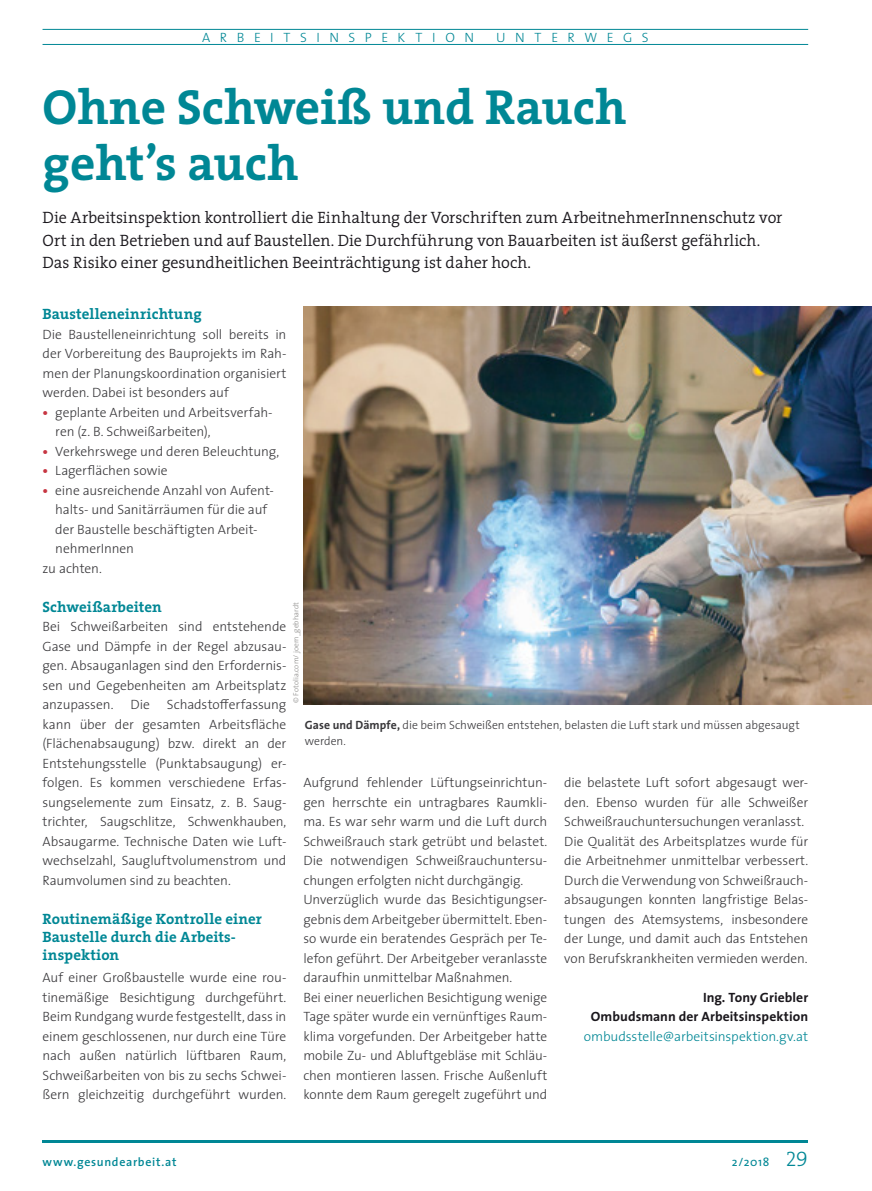
<style>
.page{position:relative;width:872px;height:1191px;background:#fff}
.page>*{position:absolute;margin:0;border:0;box-sizing:border-box;transform-origin:0 0}
.t1{font:700 49.5px/55.5px "The Serif";color:#008795}
.t2{font:300 16.5px/22.5px "The Serif";color:#1a171c}
.t3{font:700 15px/18px "The Serif";color:#008795}
.t4{font:300 13.5px/19.5px "The Sans";letter-spacing:-.005em;color:#38373a;text-align:justify}
.t5{font:700 13.5px/19.5px "The Sans";letter-spacing:.005em;color:#1a171c;text-align:right}
.t6{font:300 13.5px "The Sans";letter-spacing:-.005em;color:#008795}
.t7{font:300 13.5px "The Sans";letter-spacing:.71em;color:#008795}
.t8{font:300 13.5px "The Sans";letter-spacing:.705em;color:#008795}
.t9{font:300 12px/16.5px "The Sans";color:#38373a}
.t10{font:600 12px "The Sans";letter-spacing:.06em;color:#008795}
.t11{font:12px "The Sans";color:#008795}
.t12{font:300 7.5px "The Sans";color:#888785}
.s1{font-weight:700;color:#c73642}
.s2{font-weight:700}
.s3{font-family:"The Serif Light Caps";font-size:21px}
</style>
<div class="page">
<hr style="left:43px;top:1140px;width:765px;height:2px;background:#008795">
<hr style="left:43px;top:29px;width:765px;height:1px;background:#008795">
<hr style="left:43px;top:44px;width:765px;height:1px;background:#008795">
<img style="left:304px;top:306px;width:568px;height:398px">
<p class="t7" style="left:202px;top:26px;width:274px">ARBEITSINSPEKTION</p>
<p class="t8" style="left:496px;top:26px;width:154px">UNTERWEGS</p>
<h1 class="t1" style="left:43px;top:78px;width:585px">Ohne Schweiß und Rauch geht’s auch</h1>
<p class="t2" style="left:43px;top:206px;width:741px">Die Arbeitsinspektion kontrolliert die Einhaltung der Vorschriften zum ArbeitnehmerInnenschutz vor<br>Ort in den Betrieben und auf Baustellen. Die Durchführung von Bauarbeiten ist äußerst gefährlich.<br>Das Risiko einer gesundheitlichen Beeinträchtigung ist daher hoch.</p>
<p class="t3" style="left:43px;top:305px;width:161px">Baustelleneinrichtung</p>
<p class="t4" style="left:43px;top:324px;width:245px">Die Baustelleneinrichtung soll bereits in der Vorbereitung des Bauprojekts im Rah&shy;men der Planungskoordination organisiert werden. Dabei ist besonders auf</p>
<p class="t4" style="left:55px;top:402px;width:219px;text-indent:-13px"><span class="s1">•</span> geplante Arbeiten und Arbeitsverfah&shy;ren (z. B. Schweißarbeiten),</p>
<p class="t4" style="left:43px;top:441px;width:238px"><span class="s1">•</span> Verkehrswege und deren Beleuchtung,</p>
<p class="t4" style="left:43px;top:460px;width:126px"><span class="s1">•</span> Lagerflächen sowie</p>
<p class="t4" style="left:43px;top:480px;width:233px"><span class="s1">•</span> eine ausreichende Anzahl von Aufent-</p>
<p class="t4" style="left:55px;top:499px;width:213px">halts- und Sanitärräumen für die auf</p>
<p class="t4" style="left:55px;top:519px;width:204px">der Baustelle beschäftigten Arbeit-</p>
<p class="t4" style="left:55px;top:538px;width:80px">nehmerInnen</p>
<p class="t4" style="left:43px;top:558px;width:61px">zu achten.</p>
<p class="t3" style="left:43px;top:597px;width:121px">Schweißarbeiten</p>
<p class="t4" style="left:43px;top:616px;width:245px">Bei Schweißarbeiten sind entstehende Gase und Dämpfe in der Regel abzusau&shy;gen. Absauganlagen sind den Erfordernis&shy;sen und Gegebenheiten am Arbeitsplatz anzupassen.</p>
<p class="t12" style="left:290px;top:703px;width:102px;rotate:-90deg">© Fotolia.com/ joern_gebhardt</p>
<p class="t4" style="left:43px;top:694px;width:245px;text-indent:124px">Schadstofferfassung kann über der gesamten Arbeitsfläche (Flächenabsaugung) bzw. direkt an der Entstehungsstelle (Punktabsaugung) er&shy;folgen. Es kommen verschiedene Erfas&shy;sungselemente zum Einsatz, z. B. Saug&shy;trichter, Saugschlitze, Schwenkhauben, Absaugarme. Technische Daten wie Luft&shy;wechselzahl, Saugluftvolumenstrom und Raumvolumen sind zu beachten.</p>
<p class="t3" style="left:43px;top:909px;width:221px">Routinemäßige Kontrolle einer<br>Baustelle durch die Arbeits&shy;inspektion</p>
<p class="t4" style="left:43px;top:967px;width:245px">Auf einer Großbaustelle wurde eine rou&shy;tinemäßige Besichtigung durchgeführt.<br>Beim Rundgang wurde festgestellt, dass in einem geschlossenen, nur durch eine Türe nach außen natürlich lüftbaren Raum, Schweißarbeiten von bis zu sechs Schwei&shy;ßern gleichzeitig durchgeführt wurden.</p>
<p class="t4" style="left:130px;top:694px;width:21px">Die</p>
<p class="t9" style="left:305px;top:716px;width:496px"><span class="s2">Gase und Dämpfe,</span> die beim Schweißen entstehen, belasten die Luft stark und müssen abgesaugt werden.</p>
<p class="t4" style="left:303px;top:772px;width:245px;text-align:left">Aufgrund fehlender Lüftungseinrichtun&shy;gen herrschte ein untragbares Raumkli&shy;ma. Es war sehr warm und die Luft durch Schweißrauch stark getrübt und belastet.<br>Die notwendigen Schweißrauchuntersu&shy;chungen erfolgten nicht durchgängig.<br>Unverzüglich wurde das Besichtigungser&shy;gebnis dem Arbeitgeber übermittelt. Eben&shy;so wurde ein beratendes Gespräch per Te&shy;lefon geführt. Der Arbeitgeber veranlasste daraufhin unmittelbar Maßnahmen.<br>Bei einer neuerlichen Besichtigung wenige Tage später wurde ein vernünftiges Raum&shy;klima vorgefunden. Der Arbeitgeber hatte mobile Zu- und Abluftgebläse mit Schläu&shy;chen montieren lassen. Frische Außenluft konnte dem Raum geregelt zugeführt und</p>
<p class="t4" style="left:564px;top:772px;width:245px;text-align:left">die belastete Luft sofort abgesaugt wer&shy;den. Ebenso wurden für alle Schweißer Schweißrauchuntersuchungen veranlasst.<br>Die Qualität des Arbeitsplatzes wurde für die Arbeitnehmer unmittelbar verbessert.<br>Durch die Verwendung von Schweißrauch&shy;absaugungen konnten langfristige Belas&shy;tungen des Atemsystems, insbesondere der Lunge, und damit auch das Entstehen von Berufskrankheiten vermieden werden.</p>
<p class="t5" style="left:591px;top:987px;width:219px">Ing. Tony Griebler<br>Ombudsmann der Arbeitsinspektion</p>
<p class="t6" style="left:584px;top:1025px;width:226px">ombudsstelle@arbeitsinspektion.gv.at</p>
<p class="t10" style="left:43px;top:1151px;width:136px">www.gesundearbeit.at</p>
<p class="t11" style="left:732px;top:1151px;width:78px">2/2018 <span class="s3">29</span></p>
</div>
